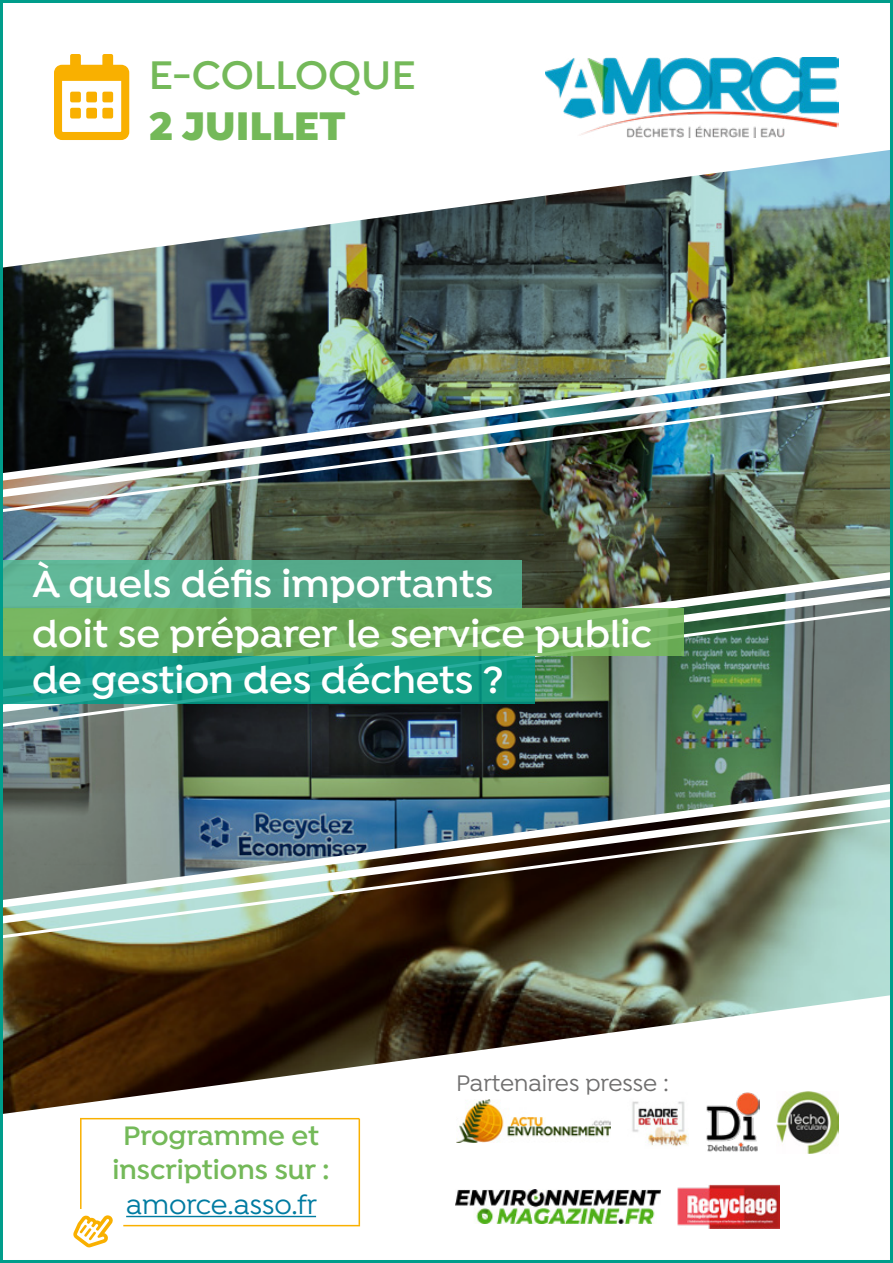
<style>
.page{position:relative;width:893px;height:1263px;background:#fff}
.page>*{position:absolute;margin:0;border:0;box-sizing:border-box;transform-origin:0 0}
.t1{font:600 42.6px "Isidora";color:#74b959}
.t2{font:900 42.6px "Isidora";color:#74b959}
.t3{font:600 40.2px/49.8px "Isidora";color:#fff}
.t4{font:600 28.5px/34.2px "Isidora";color:#74b959;text-align:center}
.t5{font:500 28.5px "Isidora";color:#007ba1}
.t6{font:500 24px "Isidora";color:#706f6f}
</style>
<div class="page">
<img style="left:0;top:0;width:893px;height:1263px">
<p class="t1" style="left:149px;top:50px;width:268px">E-COLLOQUE</p>
<p class="t2" style="left:149px;top:99px;width:198px">2 JUILLET</p>
<p class="t3" style="left:32px;top:561px;width:621px">À quels défis importants<br>doit se préparer le service public</p>
<p class="t3" style="left:32px;top:656px;width:473px">de gestion des déchets ?</p>
<p class="t4" style="left:113px;top:1120px;width:219px">Programme et inscriptions sur :</p>
<p class="t5" style="left:126px;top:1188px;width:192px">amorce.asso.fr</p>
<p class="t6" style="left:456px;top:1070px;width:215px">Partenaires presse :</p>
</div>
